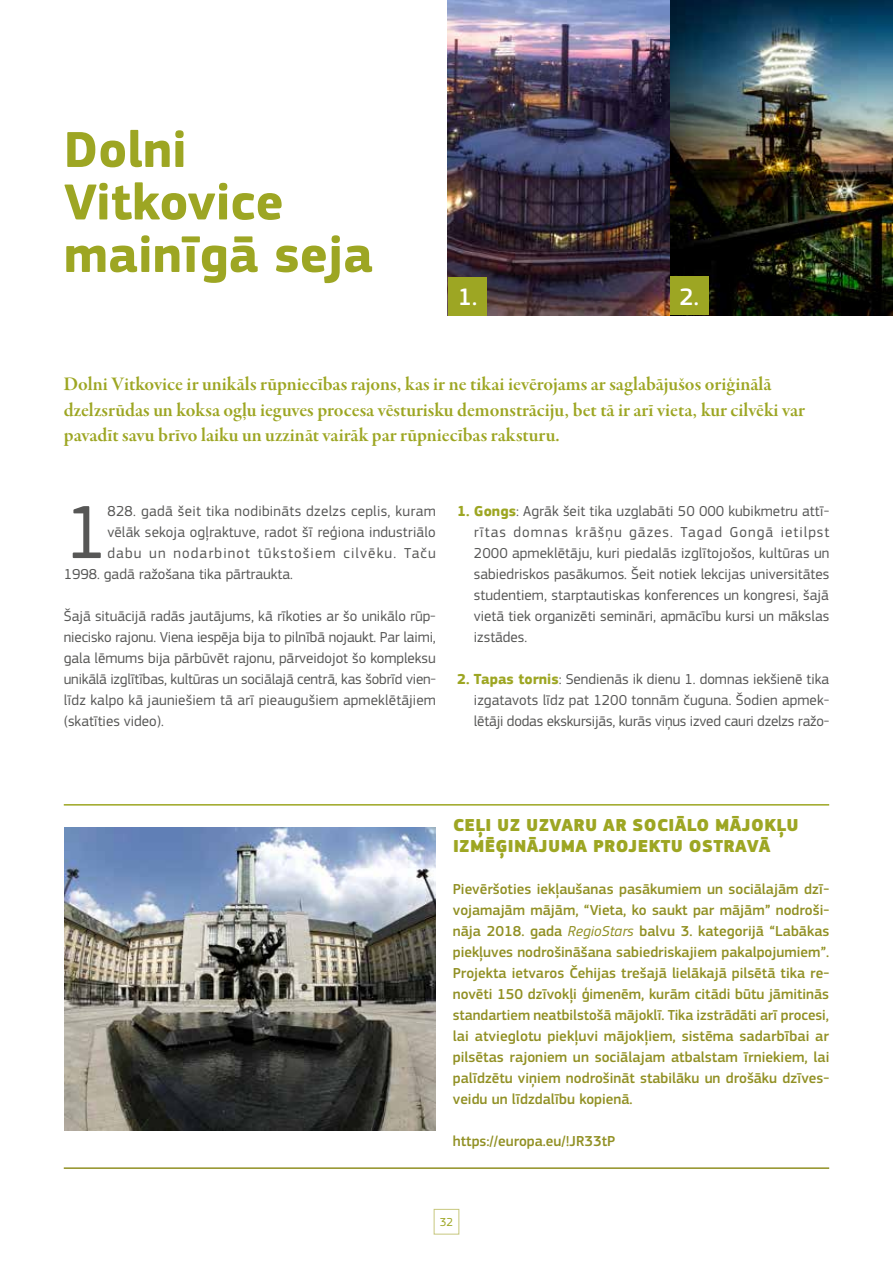
<style>
.page{position:relative;width:893px;height:1263px;background:#fff}
.page>*{position:absolute;margin:0;border:0;box-sizing:border-box;transform-origin:0 0}
.t1{font:78.3px "EC Square Sans Pro";color:#575756}
.t2{font:700 52.5px/52.5px "EC Square Sans Pro";color:#9da623}
.t3{font:500 24.75px "EC Square Sans Pro";color:#fff}
.t4{font:19.5px/25.5px "Garamond Premr Pro Smbd Subh";color:#9da623}
.t5{font:900 18px/21px "EC Square Sans Pro";letter-spacing:.02em;color:#9da623}
.t6{font:15px/21px "EC Square Sans Pro";letter-spacing:.01em;color:#575756;text-align:justify}
.t7{font:500 15px/21px "EC Square Sans Pro";color:#919024;text-align:justify}
.t8{font:15px "EC Square Sans Pro";letter-spacing:.075em;color:#575756}
.t9{font:12px "EC Square Sans Pro";color:#9da623}
.s1{font-weight:700;color:#9da623}
.s2{font-weight:400;font-style:italic}
</style>
<div class="page">
<div style="left:434px;top:1209px;width:25px;height:25px;border:1px solid #c7c77e"></div>
<hr style="left:64px;top:804px;width:765px;height:1px;background:#9da623">
<hr style="left:64px;top:1167px;width:765px;height:2px;background:#919024">
<img style="left:64px;top:827px;width:372px;height:303px">
<img style="left:448px;top:0;width:445px;height:315px">
<div style="left:448px;top:277px;width:39px;height:38px;background:#9da623"></div>
<div style="left:670px;top:277px;width:38px;height:38px;background:#9da623"></div>
<h2 class="t2" style="left:64px;top:125px;width:311px">Dolni<br>Vitkovice mainīgā seja</h2>
<h3 class="t3" style="left:458px;top:283px;width:21px">1.</h3>
<h3 class="t3" style="left:680px;top:282px;width:21px">2.</h3>
<p class="t4" style="left:64px;top:372px;width:743px">Dolni Vitkovice ir unikāls rūpniecības rajons, kas ir ne tikai ievērojams ar saglabājušos oriģinālā dzelzsrūdas un koksa ogļu ieguves procesa vēsturisku demonstrāciju, bet tā ir arī vieta, kur cilvēki var pavadīt savu brīvo laiku un uzzināt vairāk par rūpniecības raksturu.</p>
<h1 class="t1" style="left:64px;top:487px;width:45px">1</h1>
<p class="t6" style="left:107px;top:501px;width:330px">828. gadā šeit tika nodibināts dzelzs ceplis, kuram</p>
<p class="t6" style="left:107px;top:522px;width:330px">vēlāk sekoja ogļraktuve, radot šī reģiona industriālo</p>
<p class="t8" style="left:107px;top:544px;width:330px">dabu un nodarbinot tūkstošiem cilvēku. Taču</p>
<p class="t6" style="left:64px;top:564px;width:231px">1998. gadā ražošana tika pārtraukta.</p>
<p class="t6" style="left:64px;top:606px;width:374px">Šajā situācijā radās jautājums, kā rīkoties ar šo unikālo rūp&shy;niecisko rajonu. Viena iespēja bija to pilnībā nojaukt. Par laimi, gala lēmums bija pārbūvēt rajonu, pārveidojot šo kompleksu unikālā izglītības, kultūras un sociālajā centrā, kas šobrīd vien&shy;līdz kalpo kā jauniešiem tā arī pieaugušiem apmeklētājiem (skatīties video).</p>
<p class="t6" style="left:474px;top:501px;width:357px;text-indent:-17px"><span class="s1">1. Gongs</span>: Agrāk šeit tika uzglabāti 50 000 kubikmetru attī&shy;rītas domnas krāšņu gāzes. Tagad Gongā ietilpst 2000 apmeklētāju, kuri piedalās izglītojošos, kultūras un sabiedriskos pasākumos. Šeit notiek lekcijas universitātes studentiem, starptautiskas konferences un kongresi, šajā vietā tiek organizēti semināri, apmācību kursi un mākslas izstādes.</p>
<p class="t6" style="left:474px;top:669px;width:357px;text-indent:-17px"><span class="s1">2. Tapas tornis</span>: Sendienās ik dienu 1. domnas iekšienē tika izgatavots līdz pat 1200 tonnām čuguna. Šodien apmek&shy;lētāji dodas ekskursijās, kurās viņus izved cauri dzelzs ražo-</p>
<p class="t5" style="left:453px;top:815px;width:347px">CEĻI UZ UZVARU AR SOCIĀLO MĀJOKĻU<br>IZMĒĢINĀJUMA PROJEKTU OSTRAVĀ</p>
<p class="t7" style="left:453px;top:879px;width:378px">Pievēršoties iekļaušanas pasākumiem un sociālajām dzī&shy;vojamajām mājām, “Vieta, ko saukt par mājām” nodroši&shy;nāja 2018. gada <span class="s2">RegioStars</span> balvu 3. kategorijā “Labākas piekļuves nodrošināšana sabiedriskajiem pakalpojumiem”.<br>Projekta ietvaros Čehijas trešajā lielākajā pilsētā tika re&shy;novēti 150 dzīvokļi ģimenēm, kurām citādi būtu jāmitinās standartiem neatbilstošā mājoklī. Tika izstrādāti arī procesi, lai atvieglotu piekļuvi mājokļiem, sistēma sadarbībai ar pilsētas rajoniem un sociālajam atbalstam īrniekiem, lai palīdzētu viņiem nodrošināt stabilāku un drošāku dzīves&shy;veidu un līdzdalību kopienā.</p>
<p class="t7" style="left:453px;top:1131px;width:164px">https://europa.eu/!JR33tP</p>
<p class="t9" style="left:440px;top:1215px;width:15px">32</p>
</div>
